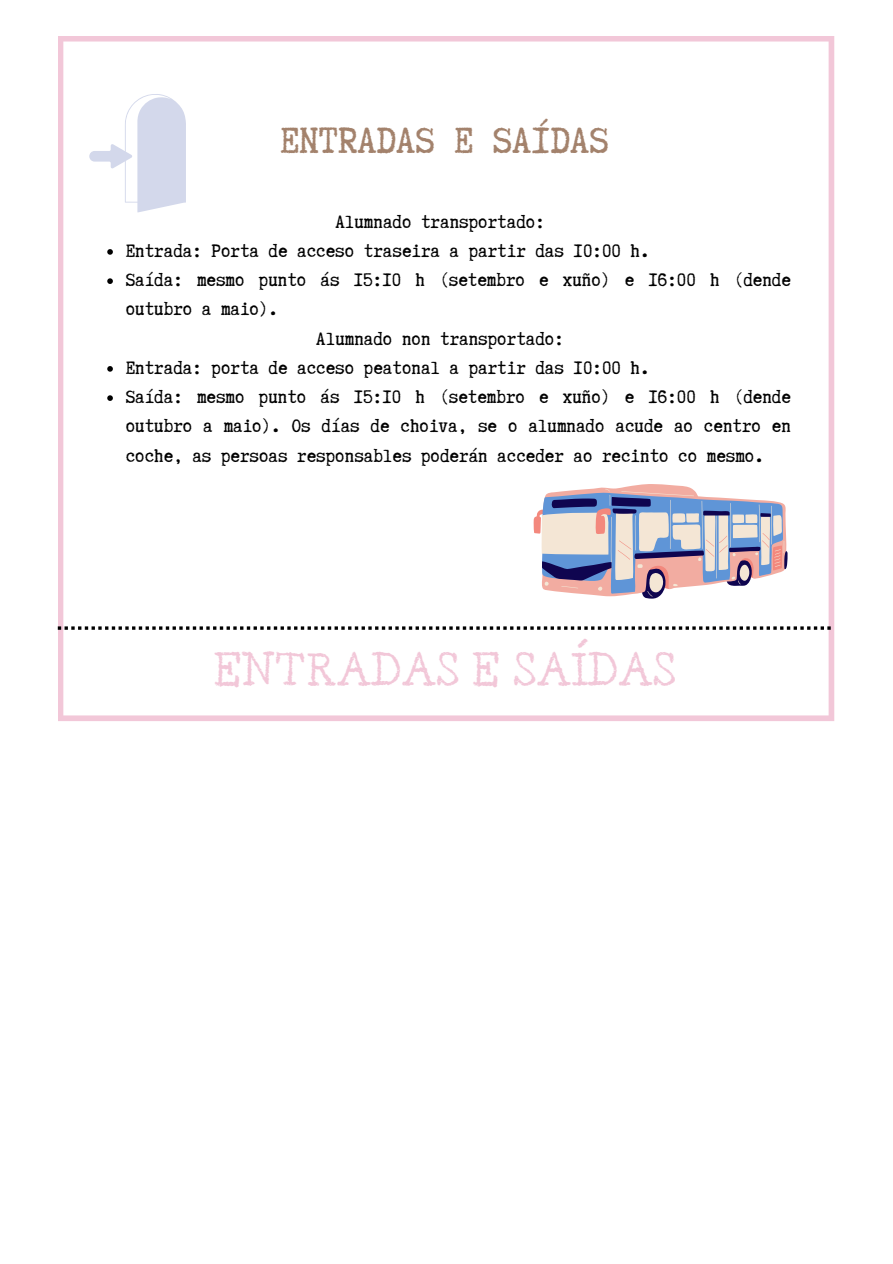
<style>
.page{position:relative;width:893px;height:1264px;background:#fff}
.page>*{position:absolute;margin:0;border:0;box-sizing:border-box;transform-origin:0 0}
.t1{font:43.5px "Truetypewriter Polygl OTT";color:#a3826c}
.t2{font:40.5px "Berton";color:#f2c7d8}
.t3{font:21.45px/29.2px "Truetypewriter Polygl OTT";color:#000}
</style>
<div class="page">
<svg style="left:58px;top:36px;width:776px;height:685px"></svg>
<svg style="left:58px;top:626px;width:772px;height:3px"></svg>
<svg style="left:107px;top:249px;width:6px;height:6px"></svg>
<svg style="left:107px;top:278px;width:6px;height:6px"></svg>
<svg style="left:107px;top:366px;width:6px;height:6px"></svg>
<svg style="left:107px;top:395px;width:6px;height:6px"></svg>
<svg style="left:89px;top:93px;width:97px;height:119px"></svg>
<svg style="left:533px;top:484px;width:254px;height:114px"></svg>
<p class="t1" style="left:280px;top:118px;width:330px">ENTRADAS E SAÍDAS</p>
<p class="t3" style="left:335px;top:207px;width:211px">Alumnado transportado:</p>
<p class="t3" style="left:126px;top:236px;width:525px">Entrada: Porta de acceso traseira a partir das 10:00 h.</p>
<p class="t3" style="left:126px;top:265px;width:666px">Saída: mesmo punto ás 15:10 h (setembro e xuño) e 16:00 h (dende outubro a maio).</p>
<p class="t3" style="left:316px;top:324px;width:249px">Alumnado non transportado:</p>
<p class="t3" style="left:126px;top:353px;width:525px">Entrada: porta de acceso peatonal a partir das 10:00 h.</p>
<p class="t3" style="left:126px;top:382px;width:666px;text-align:justify">Saída: mesmo punto ás 15:10 h (setembro e xuño) e 16:00 h (dende outubro a maio). Os días de choiva, se o alumnado acude ao centro en coche, as persoas responsables poderán acceder ao recinto co mesmo.</p>
<p class="t2" style="left:214px;top:648px;width:464px">ENTRADAS E SAÍDAS</p>
</div>
